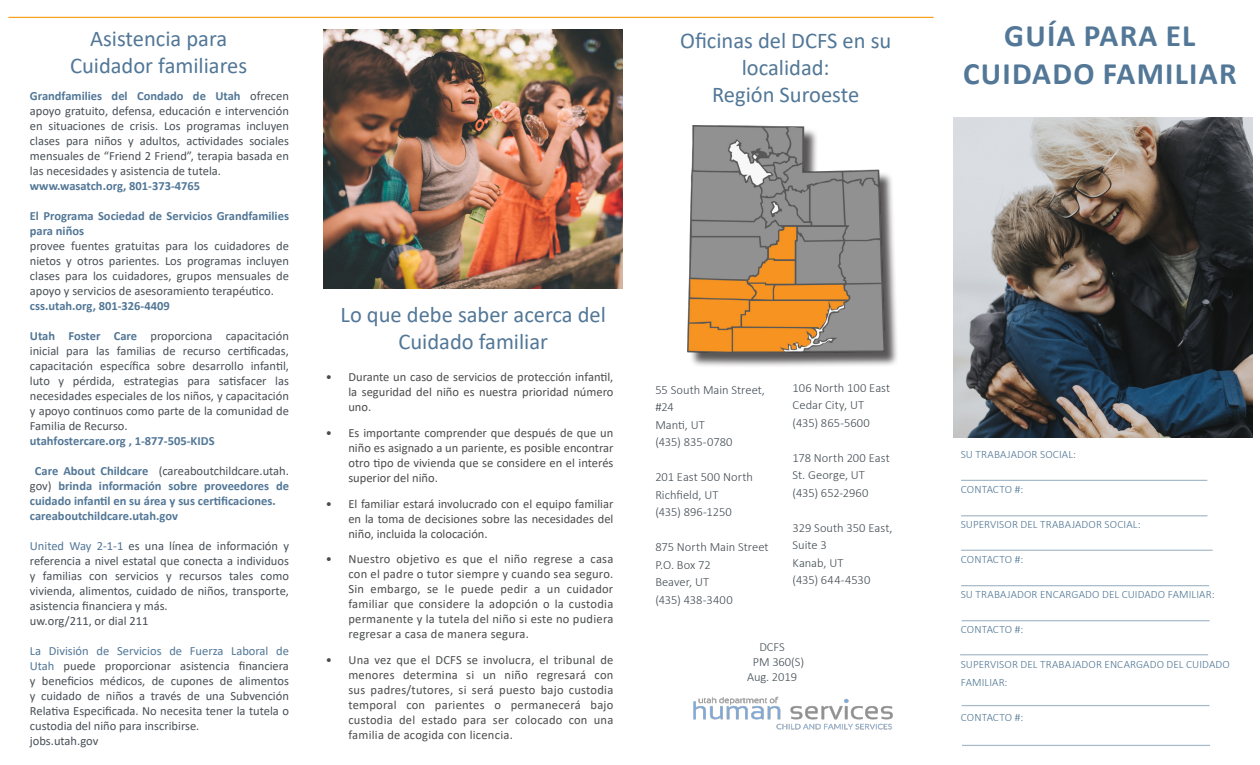
<style>
.page{position:relative;width:1260px;height:765px;background:#fff}
.page>*{position:absolute;margin:0;border:0;box-sizing:border-box;transform-origin:0 0}
.t1{font:700 31.25px "Calibri";letter-spacing:.04em;color:#527797}
.t2{font:22.5px/27px "Calibri";color:#527797;text-align:center}
.t3{font:12.5px/15px "Calibri";color:#485056;text-align:justify}
.t4{font:12.5px/15px "Calibri";color:#4b4c4d;text-align:justify}
.t5{font:700 12.5px/15px "Calibri";color:#527797}
.bullets_2{font:300 12.5px "Calibri";color:#414b52}
.t6{font:300 12.5px/15px "Calibri";letter-spacing:-.005em;color:#424c53;text-align:center}
.Text{font:300 11.25px/17.5px "Calibri";letter-spacing:.01em;color:#507693}
.s1{font-weight:700;color:#527797}
.s2{font-weight:400;color:#484f54}
.s3{color:#527797}
</style>
<div class="page">
<img style="left:953px;top:118px;width:299px;height:319px">
<hr style="left:8px;top:17px;width:926px;height:1px;background:#f8a01f">
<img style="left:693px;top:696px;width:200px;height:34px">
<hr style="left:961px;top:515px;width:246px;height:1px;background:#507693">
<hr style="left:961px;top:550px;width:252px;height:1px;background:#507693">
<hr style="left:961px;top:585px;width:248px;height:1px;background:#507693">
<hr style="left:961px;top:480px;width:246px;height:1px;background:#507693">
<hr style="left:962px;top:620px;width:248px;height:1px;background:#507693">
<hr style="left:960px;top:654px;width:248px;height:1px;background:#507693">
<hr style="left:962px;top:705px;width:248px;height:1px;background:#507693">
<hr style="left:962px;top:745px;width:248px;height:1px;background:#507693">
<div style="left:689px;top:127px;width:210px;height:241px;background:#231f20;opacity:.75"></div>
<img style="left:688px;top:125px;width:196px;height:227px">
<img style="left:324px;top:29px;width:299px;height:259px">
<p class="t2" style="left:90px;top:25px;width:139px">Asistencia para</p>
<p class="t2" style="left:70px;top:52px;width:179px">Cuidador familiares</p>
<p class="t3" style="left:30px;top:88px;width:261px"><span class="s1">Grandfamilies del Condado de Utah</span> ofrecen apoyo gratuito, defensa, educación e intervención en situaciones de crisis. Los programas incluyen clases para niños y adultos, actividades sociales mensuales de “Friend 2 Friend”, terapia basada en las necesidades y asistencia de tutela.</p>
<p class="t5" style="left:30px;top:178px;width:172px">www.wasatch.org, 801-373-4765</p>
<p class="t5" style="left:30px;top:208px;width:261px">El Programa Sociedad de Servicios Grandfamilies para niños</p>
<p class="t3" style="left:30px;top:238px;width:261px">provee fuentes gratuitas para los cuidadores de nietos y otros parientes. Los programas incluyen clases para los cuidadores, grupos mensuales de apoyo y servicios de asesoramiento terapéutico.</p>
<p class="t5" style="left:30px;top:298px;width:141px">css.utah.org, 801-326-4409</p>
<p class="t3" style="left:30px;top:328px;width:261px"><span class="s1">Utah Foster Care</span> proporciona capacitación inicial para las familias de recurso certificadas, capacitación específica sobre desarrollo infantil, luto y pérdida, estrategias para satisfacer las necesidades especiales de los niños, y capacitación y apoyo continuos como parte de la comunidad de Familia de Recurso.</p>
<p class="t5" style="left:30px;top:433px;width:186px">utahfostercare.org , 1-877-505-KIDS</p>
<p class="t5" style="left:30px;top:463px;width:261px;text-align:justify;text-indent:5px">Care About Childcare <span class="s2">(careaboutchildcare.utah. gov)</span> brinda información sobre proveedores de cuidado infantil en su área y sus certificaciones.</p>
<p class="t5" style="left:30px;top:508px;width:150px">careaboutchildcare.utah.gov</p>
<p class="t3" style="left:30px;top:538px;width:261px"><span class="s3">United Way 2-1-1</span> es una línea de información y referencia a nivel estatal que conecta a individuos y familias con servicios y recursos tales como vivienda, alimentos, cuidado de niños, transporte, asistencia financiera y más.</p>
<p class="t3" style="left:30px;top:613px;width:120px">uw.org/211, or dial 211</p>
<p class="t3" style="left:30px;top:643px;width:261px"><span class="s3">La División de Servicios de Fuerza Laboral de Utah</span> puede proporcionar asistencia financiera y beneficios médicos, de cupones de alimentos y cuidado de niños a través de una Subvención Relativa Especificada. No necesita tener la tutela o custodia del niño para inscribirse.</p>
<p class="t3" style="left:30px;top:733px;width:70px">jobs.utah.gov</p>
<p class="t2" style="left:341px;top:301px;width:267px">Lo que debe saber acerca del</p>
<p class="t2" style="left:398px;top:328px;width:151px">Cuidado familiar</p>
<p class="t4" style="left:348px;top:369px;width:267px;text-indent:-22px">• Durante un caso de servicios de protección infantil, la seguridad del niño es nuestra prioridad número uno.</p>
<p class="t4" style="left:348px;top:425px;width:267px;text-indent:-22px">• Es importante comprender que después de que un niño es asignado a un pariente, es posible encontrar otro tipo de vivienda que se considere en el interés superior del niño.</p>
<p class="t4" style="left:348px;top:496px;width:267px;text-indent:-22px">• El familiar estará involucrado con el equipo familiar en la toma de decisiones sobre las necesidades del niño, incluida la colocación.</p>
<p class="t4" style="left:348px;top:551px;width:266px;text-indent:-22px">• Nuestro objetivo es que el niño regrese a casa con el padre o tutor siempre y cuando sea seguro.<br>Sin embargo, se le puede pedir a un cuidador familiar que considere la adopción o la custodia permanente y la tutela del niño si este no pudiera regresar a casa de manera segura.</p>
<p class="t4" style="left:348px;top:652px;width:267px;text-indent:-22px">• Una vez que el DCFS se involucra, el tribunal de menores determina si un niño regresará con sus padres/tutores, si será puesto bajo custodia temporal con parientes o permanecerá bajo custodia del estado para ser colocado con una familia de acogida con licencia.</p>
<p class="t2" style="left:680px;top:26px;width:213px">Oficinas del DCFS en su localidad:</p>
<p class="t2" style="left:712px;top:80px;width:149px">Región Suroeste</p>
<p class="bullets_2" style="left:655px;top:382px;width:111px">55 South Main Street,</p>
<p class="bullets_2" style="left:655px;top:399px;width:20px">#24</p>
<p class="bullets_2" style="left:655px;top:417px;width:51px">Manti, UT</p>
<p class="bullets_2" style="left:655px;top:434px;width:79px">(435) 835-0780</p>
<p class="bullets_2" style="left:655px;top:469px;width:99px">201 East 500 North</p>
<p class="bullets_2" style="left:655px;top:487px;width:65px">Richfield, UT</p>
<p class="bullets_2" style="left:655px;top:504px;width:78px">(435) 896-1250</p>
<p class="bullets_2" style="left:655px;top:539px;width:115px">875 North Main Street</p>
<p class="bullets_2" style="left:655px;top:557px;width:57px">P.O. Box 72</p>
<p class="bullets_2" style="left:655px;top:574px;width:55px">Beaver, UT</p>
<p class="bullets_2" style="left:655px;top:592px;width:79px">(435) 438-3400</p>
<p class="bullets_2" style="left:793px;top:380px;width:99px">106 North 100 East</p>
<p class="bullets_2" style="left:793px;top:397px;width:73px">Cedar City, UT</p>
<p class="bullets_2" style="left:793px;top:415px;width:79px">(435) 865-5600</p>
<p class="bullets_2" style="left:793px;top:450px;width:99px">178 North 200 East</p>
<p class="bullets_2" style="left:793px;top:467px;width:74px">St. George, UT</p>
<p class="bullets_2" style="left:793px;top:485px;width:77px">(435) 652-2960</p>
<p class="bullets_2" style="left:793px;top:520px;width:101px">329 South 350 East,</p>
<p class="bullets_2" style="left:793px;top:537px;width:36px">Suite 3</p>
<p class="bullets_2" style="left:793px;top:555px;width:52px">Kanab, UT</p>
<p class="bullets_2" style="left:793px;top:572px;width:79px">(435) 644-4530</p>
<p class="t6" style="left:747px;top:640px;width:58px">DCFS<br>PM 360(S)<br>Aug. 2019</p>
<p class="t1" style="left:1004px;top:14px;width:193px">GUÍA PARA EL</p>
<p class="t1" style="left:963px;top:51px;width:275px">CUIDADO FAMILIAR</p>
<p class="Text" style="left:961px;top:446px;width:117px">SU TRABAJADOR SOCIAL:</p>
<p class="Text" style="left:961px;top:481px;width:64px">CONTACTO #:</p>
<p class="Text" style="left:961px;top:516px;width:181px">SUPERVISOR DEL TRABAJADOR SOCIAL:</p>
<p class="Text" style="left:961px;top:551px;width:64px">CONTACTO #:</p>
<p class="Text" style="left:961px;top:586px;width:255px">SU TRABAJADOR ENCARGADO DEL CUIDADO FAMILIAR:</p>
<p class="Text" style="left:961px;top:621px;width:64px">CONTACTO #:</p>
<p class="Text" style="left:961px;top:656px;width:270px">SUPERVISOR DEL TRABAJADOR ENCARGADO DEL CUIDADO<br>FAMILIAR:</p>
<p class="Text" style="left:961px;top:708px;width:64px">CONTACTO #:</p>
</div>
